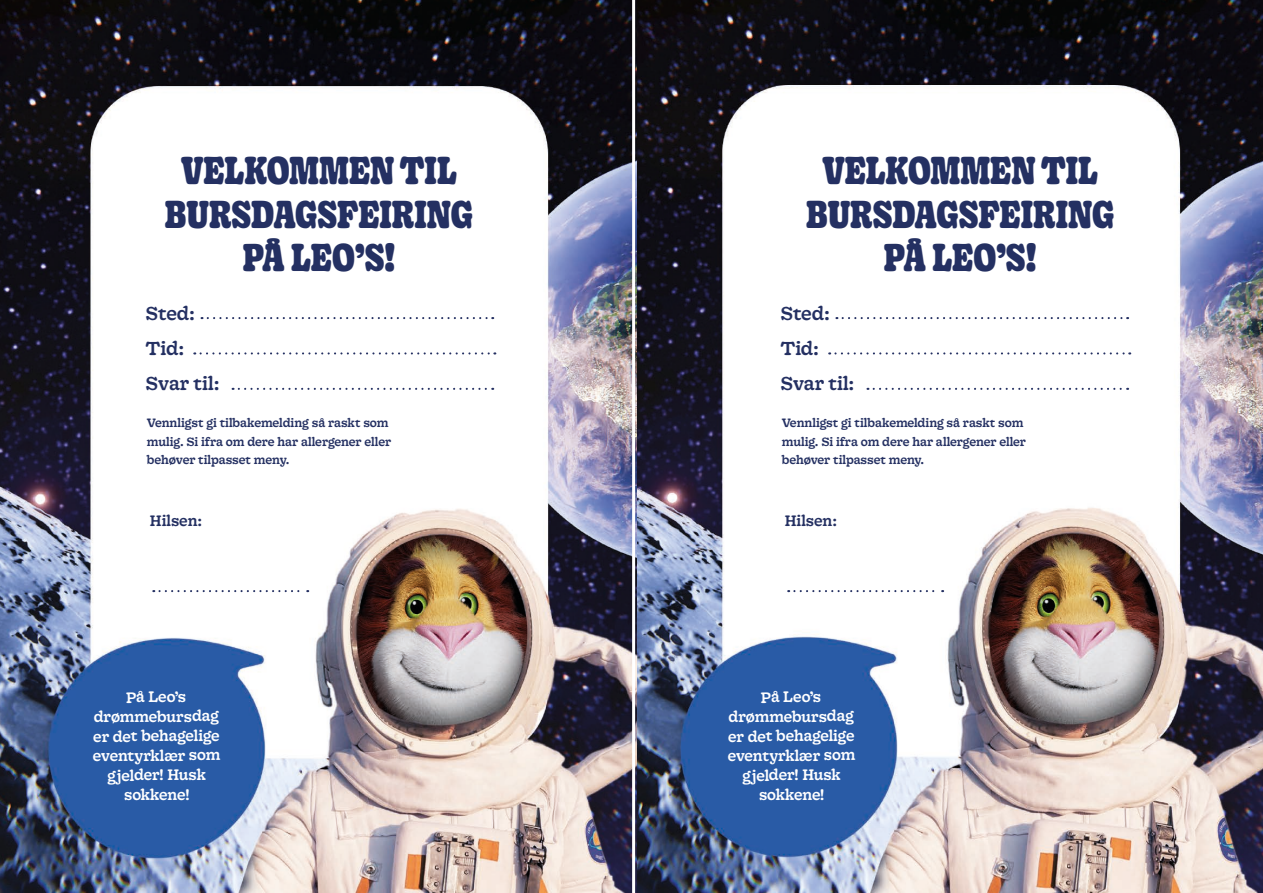
<style>
.page{position:relative;width:1263px;height:893px;background:#fff}
.page>*{position:absolute;margin:0;border:0;box-sizing:border-box;transform-origin:0 0}
.t1{font:37.5px "Gooper Trial Semi Condensed 7 Black";color:#243062}
.t2{font:500 18.6px "VC Gooper";letter-spacing:-.005em;color:#243062}
.t3{font:500 15px/19.5px "VC Gooper";color:#fff;text-align:center}
.t4{font:500 15px "VC Gooper";color:#243062}
.t5{font:500 12px/18.6px "VC Gooper";letter-spacing:-.005em;color:#243062}
</style>
<div class="page">
<img style="left:636px;top:0;width:627px;height:893px">
<img style="left:0;top:0;width:636px;height:893px">
<hr style="left:632px;top:0;width:3px;height:893px;background:#fff">
<svg style="left:153px;top:590px;width:155px;height:2px"></svg>
<svg style="left:202px;top:317px;width:291px;height:2px"></svg>
<svg style="left:201px;top:352px;width:294px;height:2px"></svg>
<svg style="left:233px;top:388px;width:260px;height:2px"></svg>
<svg style="left:788px;top:590px;width:155px;height:2px"></svg>
<svg style="left:843px;top:317px;width:285px;height:2px"></svg>
<svg style="left:829px;top:352px;width:301px;height:2px"></svg>
<svg style="left:874px;top:388px;width:254px;height:2px"></svg>
<p class="t1" style="left:181px;top:147px;width:277px">VELKOMMEN TIL</p>
<p class="t1" style="left:165px;top:191px;width:310px">BURSDAGSFEIRING</p>
<p class="t1" style="left:243px;top:235px;width:154px">PÅ LEO’S!</p>
<p class="t2" style="left:146px;top:301px;width:51px">Sted:</p>
<p class="t2" style="left:146px;top:337px;width:40px">Tid:</p>
<p class="t2" style="left:146px;top:372px;width:75px">Svar til:</p>
<p class="t5" style="left:147px;top:414px;width:246px">Vennligst gi tilbakemelding så raskt som mulig. Si ifra om dere har allergener eller behøver tilpasset meny.</p>
<p class="t4" style="left:150px;top:511px;width:54px">Hilsen:</p>
<p class="t3" style="left:126px;top:688px;width:62px;rotate:-1deg">På Leo’s</p>
<p class="t3" style="left:92px;top:708px;width:129px;rotate:-1deg">drømmebursdag er det behagelige eventyrklær som gjelder! Husk</p>
<p class="t3" style="left:124px;top:786px;width:67px;rotate:-1deg">sokkene!</p>
<p class="t1" style="left:822px;top:147px;width:277px">VELKOMMEN TIL</p>
<p class="t1" style="left:806px;top:191px;width:310px">BURSDAGSFEIRING</p>
<p class="t1" style="left:884px;top:235px;width:154px">PÅ LEO’S!</p>
<p class="t2" style="left:780px;top:301px;width:51px">Sted:</p>
<p class="t2" style="left:780px;top:337px;width:40px">Tid:</p>
<p class="t2" style="left:780px;top:372px;width:75px">Svar til:</p>
<p class="t5" style="left:782px;top:414px;width:246px">Vennligst gi tilbakemelding så raskt som mulig. Si ifra om dere har allergener eller behøver tilpasset meny.</p>
<p class="t4" style="left:785px;top:511px;width:54px">Hilsen:</p>
<p class="t3" style="left:761px;top:688px;width:62px;rotate:-1deg">På Leo’s</p>
<p class="t3" style="left:727px;top:708px;width:129px;rotate:-1deg">drømmebursdag er det behagelige eventyrklær som gjelder! Husk</p>
<p class="t3" style="left:759px;top:786px;width:67px;rotate:-1deg">sokkene!</p>
</div>
